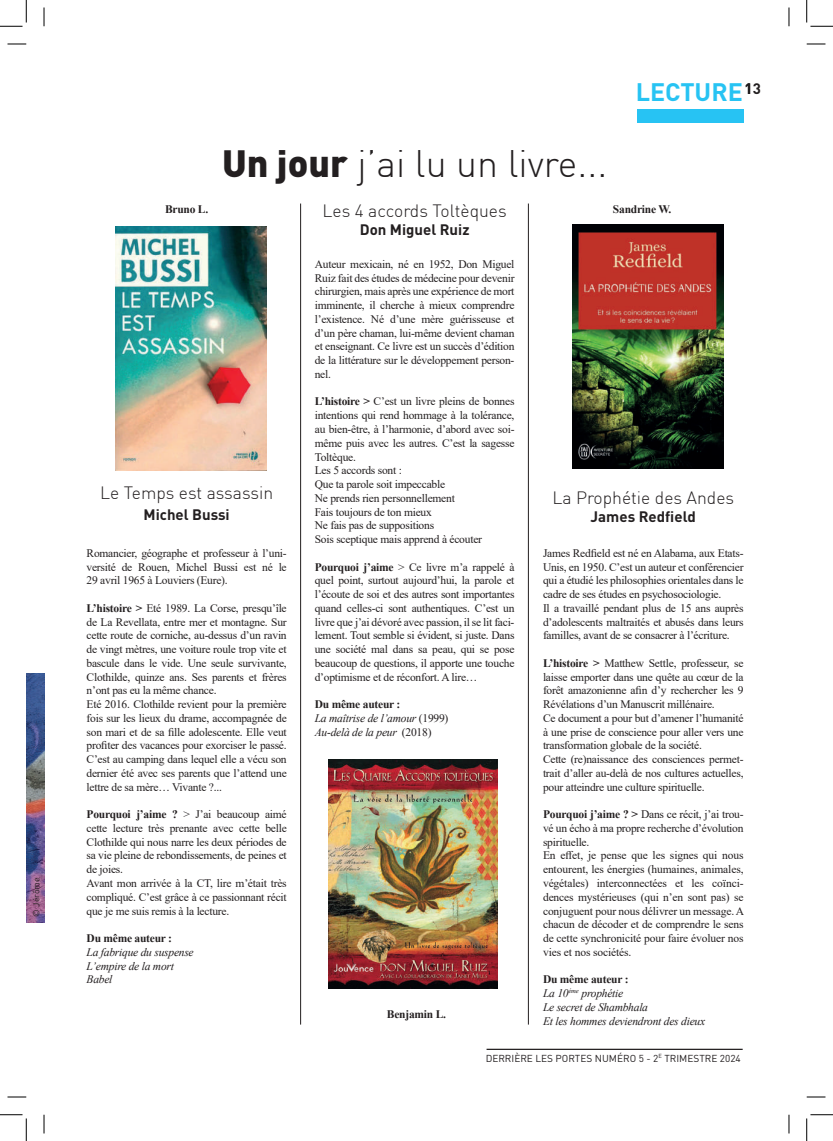
<style>
.page{position:relative;width:833px;height:1141px;background:#fff}
.page>*{position:absolute;margin:0;border:0;box-sizing:border-box;transform-origin:0 0}
.t1{font:300 37.5px "DIN";color:#231f20}
.t2{font:700 25px "DIN";color:#27c3f3}
.t3{font:300 17.5px "DIN";color:#231f20}
.t4{font:700 15px "DIN";color:#231f20}
.t5{font:11.5px/13.8px "Times New Roman";letter-spacing:-.02em;color:#231f20}
.t6{font:italic 11.5px/13.8px "Times New Roman";letter-spacing:-.02em;color:#231f20}
.t7{font:700 11.5px "Times New Roman";letter-spacing:-.02em;color:#231f20}
.t8{font:10px "DIN";color:#231f20}
.t9{font:8.75px "DIN";color:#231f20}
.s1{font-weight:900}
.s2{font-weight:700}
.s3{font-weight:700;font-style:normal}
.s4{font-style:normal}
</style>
<div class="page">
<hr style="left:486px;top:1048px;width:256px;height:1px;background:#231f20">
<div style="left:637px;top:110px;width:106px;height:13px;background:#27c3f3"></div>
<img style="left:115px;top:226px;width:151px;height:244px">
<img style="left:328px;top:759px;width:169px;height:229px">
<img style="left:572px;top:225px;width:150px;height:243px">
<hr style="left:300px;top:203px;width:1px;height:821px;background:#231f20">
<hr style="left:527px;top:203px;width:1px;height:821px;background:#231f20">
<img style="left:26px;top:673px;width:18px;height:249px">
<svg style="left:8px;top:43px;width:18px;height:2px"></svg>
<svg style="left:806px;top:43px;width:19px;height:2px"></svg>
<svg style="left:8px;top:1096px;width:18px;height:1px"></svg>
<svg style="left:806px;top:1096px;width:19px;height:1px"></svg>
<svg style="left:43px;top:8px;width:2px;height:18px"></svg>
<svg style="left:43px;top:1114px;width:2px;height:19px"></svg>
<svg style="left:788px;top:8px;width:1px;height:18px"></svg>
<svg style="left:788px;top:1114px;width:1px;height:19px"></svg>
<svg style="left:0;top:0;width:27px;height:27px"></svg>
<svg style="left:0;top:1114px;width:27px;height:26px"></svg>
<svg style="left:806px;top:0;width:26px;height:27px"></svg>
<svg style="left:806px;top:1114px;width:26px;height:26px"></svg>
<p class="t9" style="left:31px;top:916px;width:41px;rotate:-90deg">© Jérôme</p>
<h1 class="t1" style="left:222px;top:140px;width:386px"><span class="s1">Un jour</span> j’ai lu un livre...</h1>
<h2 class="t2" style="left:635px;top:75px;width:108px">LECTURE</h2>
<h3 class="t4" style="left:744px;top:78px;width:18px">13</h3>
<p class="t7" style="left:165px;top:201px;width:45px">Bruno L.</p>
<h3 class="t3" style="left:100px;top:482px;width:174px">Le Temps est assassin</h3>
<h3 class="t4" style="left:143px;top:505px;width:88px">Michel Bussi</h3>
<p class="t5" style="left:86px;top:545px;width:201px;text-align:justify">Romancier, géographe et professeur à l’uni&shy;versité de Rouen, Michel Bussi est né le 29 avril 1965 à Louviers (Eure).</p>
<p class="t5" style="left:86px;top:600px;width:201px"><span class="s2">L’histoire &gt;</span> Eté 1989. La Corse, presqu’île de La Revellata, entre mer et montagne. Sur cette route de corniche, au-dessus d’un ravin de vingt mètres, une voiture roule trop vite et bascule dans le vide. Une seule survivante, Clothilde, quinze ans. Ses parents et frères n’ont pas eu la même chance.<br>Eté 2016. Clothilde revient pour la première fois sur les lieux du drame, accompagnée de son mari et de sa fille adolescente. Elle veut profiter des vacances pour exorciser le passé.<br>C’est au camping dans lequel elle a vécu son dernier été avec ses parents que l’attend une lettre de sa mère… Vivante ?...</p>
<p class="t5" style="left:86px;top:807px;width:201px"><span class="s2">Pourquoi j’aime ?</span> &gt; J’ai beaucoup aimé cette lecture très prenante avec cette belle Clothilde qui nous narre les deux périodes de sa vie pleine de rebondissements, de peines et de joies.<br>Avant mon arrivée à la CT, lire m’était très compliqué. C’est grâce à ce passionnant récit que je me suis remis à la lecture.</p>
<p class="t7" style="left:86px;top:929px;width:87px">Du même auteur :</p>
<p class="t6" style="left:86px;top:944px;width:109px">La fabrique du suspense<br>L’empire de la mort<br>Babel</p>
<h3 class="t3" style="left:322px;top:200px;width:186px">Les 4 accords Toltèques</h3>
<h3 class="t4" style="left:359px;top:220px;width:111px">Don Miguel Ruiz</h3>
<p class="t5" style="left:314px;top:257px;width:201px;text-align:justify">Auteur mexicain, né en 1952, Don Miguel Ruiz fait des études de médecine pour devenir chirurgien, mais après une expérience de mort imminente, il cherche à mieux comprendre l’existence. Né d’une mère guérisseuse et d’un père chaman, lui-même devient chaman et enseignant. Ce livre est un succès d’édition de la littérature sur le développement person&shy;nel.</p>
<p class="t5" style="left:314px;top:394px;width:201px"><span class="s2">L’histoire &gt;</span> C’est un livre pleins de bonnes intentions qui rend hommage à la tolérance, au bien-être, à l’harmonie, d’abord avec soi&shy;même puis avec les autres. C’est la sagesse<br>Toltèque.<br>Les 5 accords sont :<br>Que ta parole soit impeccable<br>Ne prends rien personnellement<br>Fais toujours de ton mieux<br>Ne fais pas de suppositions<br>Sois sceptique mais apprend à écouter</p>
<p class="t5" style="left:314px;top:559px;width:201px;text-align:justify"><span class="s2">Pourquoi j’aime</span> &gt; Ce livre m’a rappelé à quel point, surtout aujourd’hui, la parole et l’écoute de soi et des autres sont importantes quand celles-ci sont authentiques. C’est un livre que j’ai dévoré avec passion, il se lit faci&shy;lement. Tout semble si évident, si juste. Dans une société mal dans sa peau, qui se pose beaucoup de questions, il apporte une touche d’optimisme et de réconfort. A lire…</p>
<p class="t6" style="left:314px;top:697px;width:135px"><span class="s3">Du même auteur :<br></span>La maîtrise de l’amour <span class="s4">(1999)<br></span>Au-delà de la peur <span class="s4">(2018)</span></p>
<p class="t7" style="left:386px;top:1006px;width:61px">Benjamin L.</p>
<p class="t7" style="left:612px;top:201px;width:60px">Sandrine W.</p>
<h3 class="t3" style="left:552px;top:486px;width:183px">La Prophétie des Andes</h3>
<h3 class="t4" style="left:590px;top:506px;width:107px">James Redfield</h3>
<p class="t5" style="left:542px;top:545px;width:202px">James Redfield est né en Alabama, aux Etats-Unis, en 1950. C’est un auteur et conférencier qui a étudié les philosophies orientales dans le cadre de ses études en psychosociologie.<br>Il a travaillé pendant plus de 15 ans auprès d’adolescents maltraités et abusés dans leurs familles, avant de se consacrer à l’écriture.</p>
<p class="t5" style="left:542px;top:655px;width:202px"><span class="s2">L’histoire &gt;</span> Matthew Settle, professeur, se laisse emporter dans une quête au cœur de la forêt amazonienne afin d’y rechercher les 9<br>Révélations d’un Manuscrit millénaire.<br>Ce document a pour but d’amener l’humanité à une prise de conscience pour aller vers une transformation globale de la société.<br>Cette (re)naissance des consciences permet&shy;trait d’aller au-delà de nos cultures actuelles, pour atteindre une culture spirituelle.</p>
<p class="t5" style="left:542px;top:807px;width:202px"><span class="s2">Pourquoi j’aime ? &gt;</span> Dans ce récit, j’ai trou&shy;vé un écho à ma propre recherche d’évolution spirituelle.<br>En effet, je pense que les signes qui nous entourent, les énergies (humaines, animales, végétales) interconnectées et les coïnci&shy;dences mystérieuses (qui n’en sont pas) se conjuguent pour nous délivrer un message. A chacun de décoder et de comprendre le sens de cette synchronicité pour faire évoluer nos vies et nos sociétés.</p>
<p class="t6" style="left:542px;top:972px;width:163px"><span class="s3">Du même auteur :<br></span>La 10<sup>éme</sup> prophétie<br>Le secret de Shambhala<br>Et les hommes deviendront des dieux</p>
<p class="t8" style="left:485px;top:1051px;width:256px">DERRIÈRE LES PORTES NUMÉRO 5 - 2<sup>E</sup> TRIMESTRE 2024</p>
</div>
